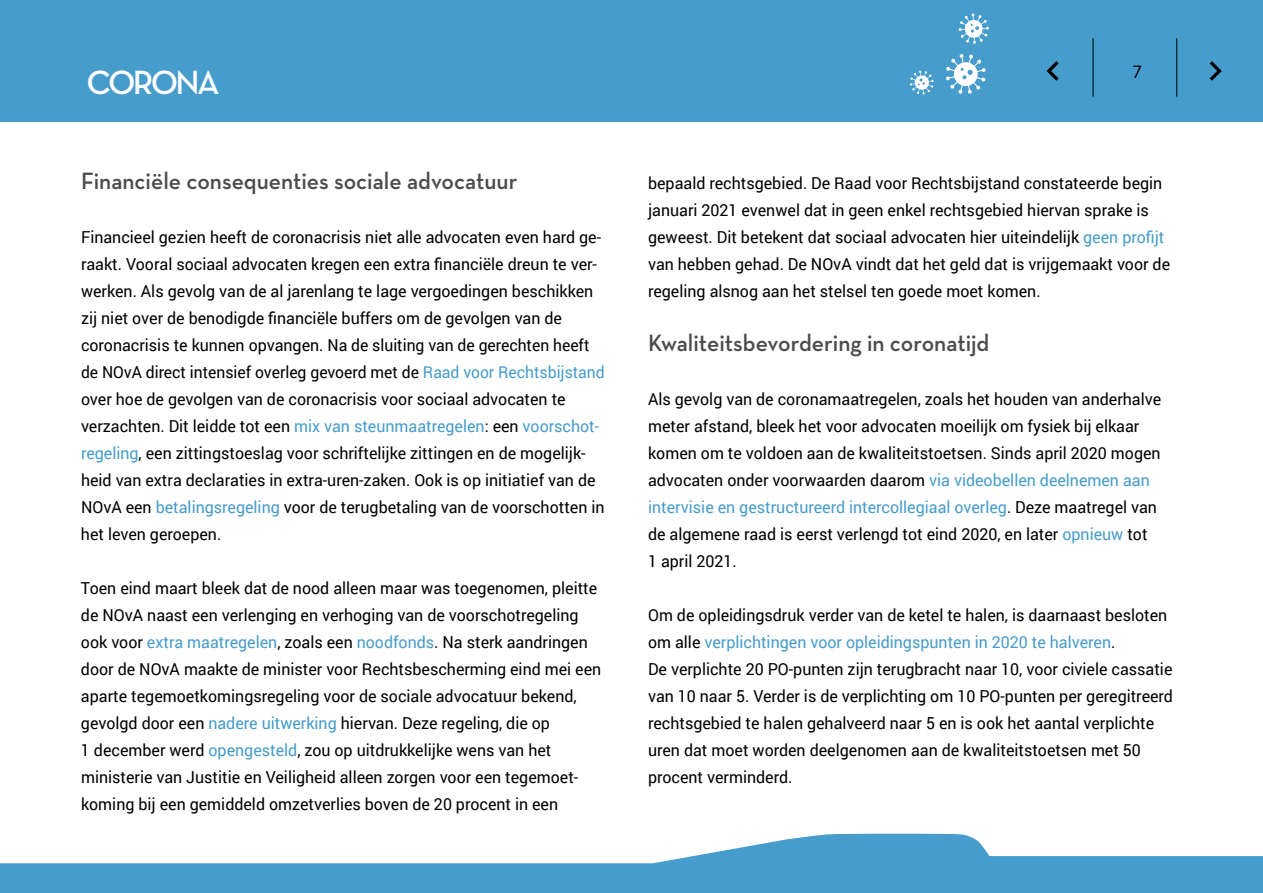
<style>
.page{position:relative;width:1263px;height:893px;background:#fff}
.page>*{position:absolute;margin:0;border:0;box-sizing:border-box;transform-origin:0 0}
.t1{font:600 34.2px "Neutra Text";letter-spacing:-.08em;color:#fff}
.t2{font:600 24px "Neutra Text";color:#4b4b4d}
.t3{font:20.55px "Neutra Text";color:#000}
.t4{font:16.5px/27px "Roboto";color:#000}
.s1{color:#469ccb}
</style>
<div class="page">
<div style="left:0;top:0;width:1263px;height:122px;background:#469ccb"></div>
<svg style="left:0;top:833px;width:1263px;height:60px;fill:#469ccb"></svg>
<svg style="left:1046px;top:61px;width:13px;height:20px"></svg>
<svg style="left:1209px;top:61px;width:13px;height:20px"></svg>
<hr style="left:1093px;top:38px;width:1px;height:59px;background:#000">
<hr style="left:1176px;top:38px;width:1px;height:59px;background:#000">
<svg style="left:958px;top:13px;width:31px;height:31px"></svg>
<svg style="left:946px;top:54px;width:40px;height:40px"></svg>
<svg style="left:910px;top:71px;width:24px;height:24px"></svg>
<h1 class="t1" style="left:86px;top:61px;width:135px">CORONA</h1>
<h2 class="t2" style="left:81px;top:166px;width:438px">Financiële consequenties sociale advocatuur</h2>
<p class="t4" style="left:81px;top:223px;width:525px">Financieel gezien heeft de coronacrisis niet alle advocaten even hard ge&shy;raakt. Vooral sociaal advocaten kregen een extra financiële dreun te ver&shy;werken. Als gevolg van de al jarenlang te lage vergoedingen beschikken zij niet over de benodigde financiële buffers om de gevolgen van de coronacrisis te kunnen opvangen. Na de sluiting van de gerechten heeft de NOvA direct intensief overleg gevoerd met de <span class="s1">Raad voor Rechtsbijstand </span>over hoe de gevolgen van de coronacrisis voor sociaal advocaten te verzachten. Dit leidde tot een <span class="s1">mix van steunmaatregelen</span>: een <span class="s1">voorschot&shy;regeling</span>, een zittingstoeslag voor schriftelijke zittingen en de mogelijk&shy;heid van extra declaraties in extra-uren-zaken. Ook is op initiatief van de NOvA een <span class="s1">betalingsregeling</span> voor de terugbetaling van de voorschotten in het leven geroepen.</p>
<p class="t4" style="left:81px;top:574px;width:522px">Toen eind maart bleek dat de nood alleen maar was toegenomen, pleitte de NOvA naast een verlenging en verhoging van de voorschotregeling ook voor <span class="s1">extra maatregelen</span>, zoals een <span class="s1">noodfonds</span>. Na sterk aandringen door de NOvA maakte de minister voor Rechtsbescherming eind mei een aparte tegemoetkomingsregeling voor de sociale advocatuur bekend, gevolgd door een <span class="s1">nadere uitwerking</span> hiervan. Deze regeling, die op<br>1 december werd <span class="s1">opengesteld</span>, zou op uitdrukkelijke wens van het ministerie van Justitie en Veiligheid alleen zorgen voor een tegemoet&shy;koming bij een gemiddeld omzetverlies boven de 20 procent in een</p>
<p class="t3" style="left:1133px;top:56px;width:11px">7</p>
<p class="t4" style="left:648px;top:169px;width:524px">bepaald rechtsgebied. De Raad voor Rechtsbijstand constateerde begin januari 2021 evenwel dat in geen enkel rechtsgebied hiervan sprake is geweest. Dit betekent dat sociaal advocaten hier uiteindelijk <span class="s1">geen profijt </span>van hebben gehad. De NOvA vindt dat het geld dat is vrijgemaakt voor de regeling alsnog aan het stelsel ten goede moet komen.</p>
<h2 class="t2" style="left:648px;top:328px;width:343px">Kwaliteitsbevordering in coronatijd</h2>
<p class="t4" style="left:648px;top:385px;width:515px">Als gevolg van de coronamaatregelen, zoals het houden van anderhalve meter afstand, bleek het voor advocaten moeilijk om fysiek bij elkaar komen om te voldoen aan de kwaliteitstoetsen. Sinds april 2020 mogen advocaten onder voorwaarden daarom <span class="s1">via videobellen deelnemen aan intervisie en gestructureerd intercollegiaal overleg</span>. Deze maatregel van de algemene raad is eerst verlengd tot eind 2020, en later <span class="s1">opnieuw</span> tot<br>1 april 2021.</p>
<p class="t4" style="left:648px;top:601px;width:526px">Om de opleidingsdruk verder van de ketel te halen, is daarnaast besloten om alle <span class="s1">verplichtingen voor opleidingspunten in 2020 te halveren</span>.<br>De verplichte 20 PO-punten zijn terugbracht naar 10, voor civiele cassatie van 10 naar 5. Verder is de verplichting om 10 PO-punten per geregitreerd rechtsgebied te halen gehalveerd naar 5 en is ook het aantal verplichte uren dat moet worden deelgenomen aan de kwaliteitstoetsen met 50 procent verminderd.</p>
</div>
